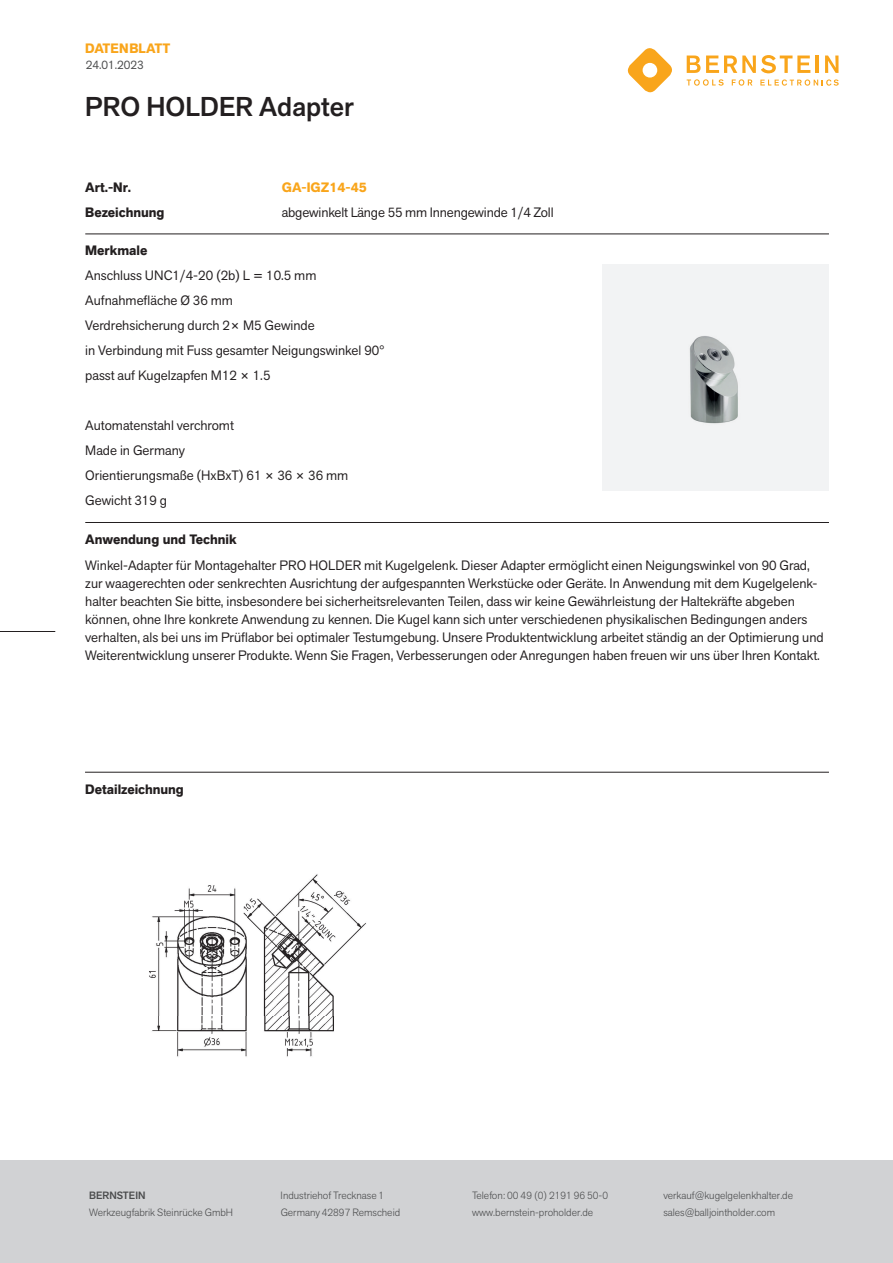
<style>
.page{position:relative;width:893px;height:1263px;background:#fff}
.page>*{position:absolute;margin:0;border:0;box-sizing:border-box;transform-origin:0 0}
.t1{font:500 27px "Akzid Grtsk Next";color:#231f20}
.t2{font:13.5px/25px "Akzid Grtsk Next";color:#231f20}
.t3{font:700 13.5px "Akzid Grtsk Next";color:#231f20}
.t4{font:700 13.5px "Akzid Grtsk Next";color:#f9a51b}
.t5{font:12px "Akzid Grtsk Next";color:#4b4c4d}
.t6{font:300 10.5px "Akzid Grtsk Next";color:#4b4c4d}
.t7{font:500 10.5px "Akzid Grtsk Next";color:#4b4c4d}
</style>
<div class="page">
<div style="left:0;top:1161px;width:893px;height:102px;background:#d1d2d4"></div>
<img style="left:0;top:874px;width:544px;height:287px">
<hr style="left:85px;top:234px;width:744px;height:1px;background:#231f20">
<hr style="left:85px;top:522px;width:744px;height:1px;background:#231f20">
<div style="left:602px;top:263px;width:227px;height:227px;background:#f2f3f4"></div>
<img style="left:690px;top:336px;width:48px;height:88px">
<svg style="left:627px;top:48px;width:45px;height:45px"></svg>
<svg style="left:687px;top:55px;width:123px;height:18px"></svg>
<hr style="left:815px;top:56px;width:3px;height:17px;background:#f9a51b">
<svg style="left:825px;top:56px;width:13px;height:17px"></svg>
<svg style="left:687px;top:79px;width:37px;height:7px"></svg>
<svg style="left:732px;top:79px;width:20px;height:7px"></svg>
<svg style="left:760px;top:79px;width:79px;height:7px"></svg>
<hr style="left:0;top:631px;width:55px;height:1px;background:#231f20">
<hr style="left:85px;top:772px;width:744px;height:1px;background:#231f20">
<p class="t4" style="left:85px;top:39px;width:87px">DATENBLATT</p>
<p class="t5" style="left:86px;top:57px;width:60px">24.01.2023</p>
<h1 class="t1" style="left:85px;top:89px;width:270px">PRO HOLDER Adapter</h1>
<p class="t3" style="left:85px;top:178px;width:48px">Art.-Nr.</p>
<p class="t4" style="left:282px;top:178px;width:87px">GA-IGZ14-45</p>
<p class="t3" style="left:85px;top:203px;width:81px">Bezeichnung</p>
<p class="t2" style="left:282px;top:199px;width:273px">abgewinkelt Länge 55 mm Innengewinde 1/4 Zoll</p>
<p class="t3" style="left:85px;top:242px;width:64px">Merkmale</p>
<p class="t2" style="left:85px;top:263px;width:301px">Anschluss UNC1/4-20 (2b) L = 10.5 mm Aufnahmefläche Ø 36 mm<br>Verdrehsicherung durch 2× M5 Gewinde<br>in Verbindung mit Fuss gesamter Neigungswinkel 90° passt auf Kugelzapfen M12 × 1.5</p>
<p class="t2" style="left:85px;top:413px;width:264px">Automatenstahl verchromt<br>Made in Germany<br>Orientierungsmaße (HxBxT) 61 × 36 × 36 mm<br>Gewicht 319 g</p>
<p class="t3" style="left:85px;top:530px;width:153px">Anwendung und Technik</p>
<p class="t2" style="left:85px;top:557px;width:740px;line-height:18px">Winkel-Adapter für Montagehalter PRO HOLDER mit Kugelgelenk. Dieser Adapter ermöglicht einen Neigungswinkel von 90 Grad, zur waagerechten oder senkrechten Ausrichtung der aufgespannten Werkstücke oder Geräte. In Anwendung mit dem Kugelgelenk&shy;halter beachten Sie bitte, insbesondere bei sicherheitsrelevanten Teilen, dass wir keine Gewährleistung der Haltekräfte abgeben können, ohne Ihre konkrete Anwendung zu kennen. Die Kugel kann sich unter verschiedenen physikalischen Bedingungen anders verhalten, als bei uns im Prüflabor bei optimaler Testumgebung. Unsere Produktentwicklung arbeitet ständig an der Optimierung und Weiterentwicklung unserer Produkte. Wenn Sie Fragen, Verbesserungen oder Anregungen haben freuen wir uns über Ihren Kontakt.</p>
<p class="t3" style="left:85px;top:780px;width:100px">Detailzeichnung</p>
<p class="t7" style="left:89px;top:1189px;width:58px">BERNSTEIN</p>
<p class="t6" style="left:281px;top:1189px;width:105px">Industriehof Trecknase 1</p>
<p class="t6" style="left:472px;top:1189px;width:138px">Telefon: 00 49 (0) 2191 96 50-0</p>
<p class="t6" style="left:663px;top:1189px;width:131px">verkauf@kugelgelenkhalter.de</p>
<p class="t6" style="left:89px;top:1205px;width:145px">Werkzeugfabrik Steinrücke GmbH</p>
<p class="t6" style="left:281px;top:1205px;width:121px">Germany 42897 Remscheid</p>
<p class="t6" style="left:472px;top:1205px;width:123px">www.bernstein-proholder.de</p>
<p class="t6" style="left:663px;top:1205px;width:113px">sales@balljointholder.com</p>
</div>
